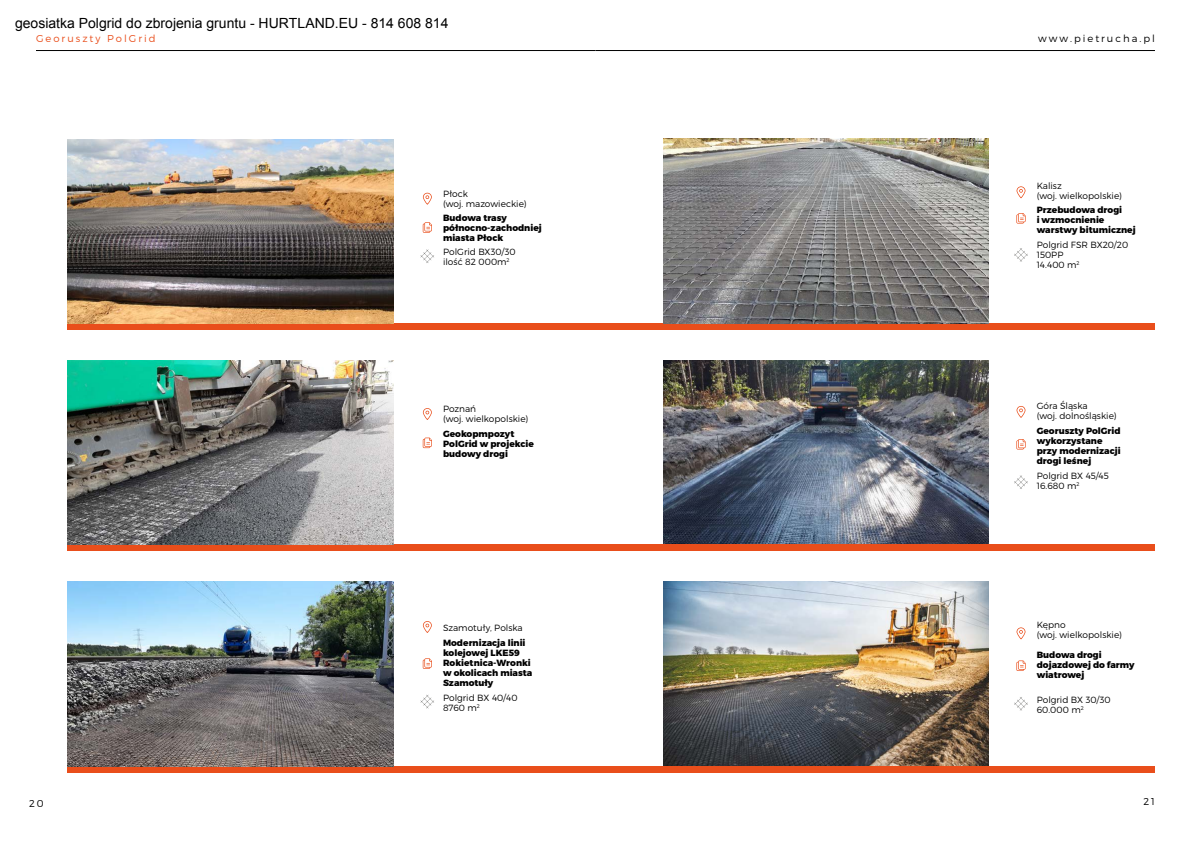
<style>
.page{position:relative;width:1191px;height:842px;background:#fff}
.page>*{position:absolute;margin:0;border:0;box-sizing:border-box;transform-origin:0 0}
.t1{font:300 10px "Montserrat";letter-spacing:.2em;color:#000}
.t2{font:300 10px "Montserrat";letter-spacing:.2em;color:#e94e1b}
.t3{font:800 9px/10px "Montserrat";color:#000}
.t4{font:300 9px/10px "Montserrat";color:#000}
</style>
<div class="page">
<hr style="left:36px;top:50px;width:559px;height:1px;background:#000">
<hr style="left:595px;top:50px;width:560px;height:1px;background:#000">
<img style="left:663px;top:360px;width:325px;height:185px">
<img style="left:663px;top:582px;width:325px;height:184px">
<div style="left:68px;top:323px;width:1087px;height:7px;background:#e94e1b"></div>
<div style="left:68px;top:545px;width:1087px;height:6px;background:#e94e1b"></div>
<div style="left:68px;top:766px;width:1087px;height:7px;background:#e94e1b"></div>
<img style="left:68px;top:139px;width:325px;height:185px">
<img style="left:68px;top:360px;width:325px;height:185px">
<img style="left:68px;top:581px;width:325px;height:185px">
<svg style="left:423px;top:193px;width:9px;height:12px"></svg>
<svg style="left:423px;top:408px;width:9px;height:12px"></svg>
<svg style="left:423px;top:621px;width:9px;height:12px"></svg>
<svg style="left:423px;top:222px;width:9px;height:11px"></svg>
<svg style="left:423px;top:438px;width:9px;height:10px"></svg>
<svg style="left:423px;top:658px;width:9px;height:11px"></svg>
<svg style="left:420px;top:249px;width:14px;height:14px"></svg>
<svg style="left:420px;top:695px;width:14px;height:13px"></svg>
<img style="left:663px;top:139px;width:326px;height:184px">
<svg style="left:1016px;top:186px;width:9px;height:12px"></svg>
<svg style="left:1016px;top:406px;width:9px;height:12px"></svg>
<svg style="left:1016px;top:627px;width:9px;height:12px"></svg>
<svg style="left:1016px;top:213px;width:9px;height:11px"></svg>
<svg style="left:1016px;top:439px;width:9px;height:10px"></svg>
<svg style="left:1016px;top:660px;width:9px;height:11px"></svg>
<svg style="left:1014px;top:248px;width:13px;height:14px"></svg>
<svg style="left:1014px;top:475px;width:13px;height:14px"></svg>
<svg style="left:1014px;top:697px;width:13px;height:14px"></svg>
<p class="t2" style="left:36px;top:33px;width:121px">Georuszty PolGrid</p>
<p class="t1" style="left:1038px;top:33px;width:118px">www.pietrucha.pl</p>
<p class="t4" style="left:443px;top:188px;width:85px">Płock<br>(woj. mazowieckie)</p>
<p class="t3" style="left:443px;top:213px;width:100px">Budowa trasy północno-zachodniej miasta Płock</p>
<p class="t4" style="left:443px;top:246px;width:74px">PolGrid BX30/30 ilość 82 000m<sup>2</sup></p>
<p class="t4" style="left:443px;top:403px;width:87px">Poznań<br>(woj. wielkopolskie)</p>
<p class="t3" style="left:443px;top:429px;width:92px">Geokopmpozyt<br>PolGrid w projekcie budowy drogi</p>
<p class="t4" style="left:443px;top:622px;width:81px">Szamotuły, Polska</p>
<p class="t3" style="left:443px;top:638px;width:91px">Modernizacja linii kolejowej LKE59<br>Rokietnica-Wronki w okolicach miasta<br>Szamotuły</p>
<p class="t4" style="left:443px;top:692px;width:76px">Polgrid BX 40/40<br>8760 m<sup>2</sup></p>
<p class="t4" style="left:1036px;top:180px;width:87px">Kalisz<br>(woj. wielkopolskie)</p>
<p class="t3" style="left:1036px;top:205px;width:100px">Przebudowa drogi<br>i wzmocnienie warstwy bitumicznej</p>
<p class="t4" style="left:1036px;top:239px;width:93px">Polgrid FSR BX20/20<br>150PP<br>14.400 m<sup>2</sup></p>
<p class="t4" style="left:1036px;top:401px;width:81px">Góra Śląska<br>(woj. dolnośląskie)</p>
<p class="t3" style="left:1036px;top:426px;width:85px">Georuszty PolGrid wykorzystane przy modernizacji drogi leśnej</p>
<p class="t4" style="left:1036px;top:471px;width:73px">Polgrid BX 45/45<br>16.680 m<sup>2</sup></p>
<p class="t4" style="left:1036px;top:620px;width:87px">Kępno<br>(woj. wielkopolskie)</p>
<p class="t3" style="left:1036px;top:650px;width:99px">Budowa drogi dojazdowej do farmy wiatrowej</p>
<p class="t4" style="left:1036px;top:695px;width:75px">Polgrid BX 30/30<br>60.000 m<sup>2</sup></p>
<p class="t1" style="left:29px;top:797px;width:16px">20</p>
<p class="t1" style="left:1143px;top:796px;width:13px">21</p>
</div>
